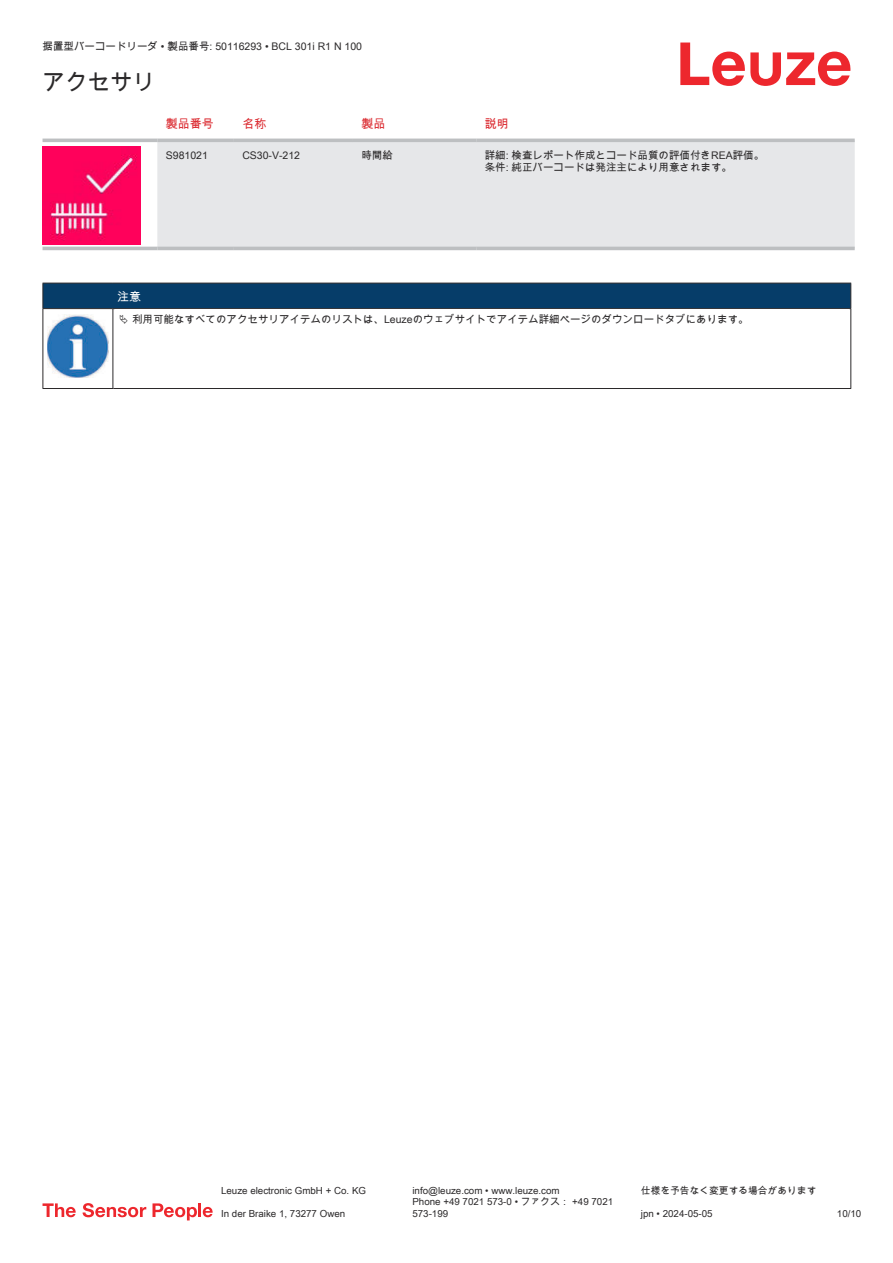
<style>
.page{position:relative;width:893px;height:1263px;background:#fff}
.page>*{position:absolute;margin:0;border:0;box-sizing:border-box;transform-origin:0 0}
.t1{font:22.5px "Arial Unicode MS";color:#2b292a}
.t2{font:12px "Arial Unicode MS";color:#db2a30}
.t3{font:12px "Arial Unicode MS";color:#fff}
.t4{font:10.5px/12.6px "Arial Unicode MS";color:#2b292a}
.t5{font:9.75px/11.7px "Arial Unicode MS";color:#2b292a}
</style>
<div class="page">
<svg style="left:680px;top:43px;width:170px;height:43px"></svg>
<svg style="left:43px;top:138px;width:812px;height:113px"></svg>
<div style="left:157px;top:142px;width:698px;height:105px;background:#e6e7e9"></div>
<hr style="left:43px;top:139px;width:114px;height:3px;background:#bdbfc1">
<hr style="left:157px;top:139px;width:77px;height:3px;background:#bdbfc1">
<hr style="left:234px;top:139px;width:119px;height:3px;background:#bdbfc1">
<hr style="left:353px;top:139px;width:123px;height:3px;background:#bdbfc1">
<hr style="left:476px;top:139px;width:379px;height:3px;background:#bdbfc1">
<hr style="left:43px;top:247px;width:114px;height:3px;background:#bdbfc1">
<hr style="left:157px;top:247px;width:77px;height:3px;background:#bdbfc1">
<hr style="left:234px;top:247px;width:119px;height:3px;background:#bdbfc1">
<hr style="left:353px;top:247px;width:123px;height:3px;background:#bdbfc1">
<hr style="left:476px;top:247px;width:379px;height:3px;background:#bdbfc1">
<img style="left:43px;top:146px;width:97px;height:98px">
<div style="left:43px;top:283px;width:808px;height:26px;background:#063d69"></div>
<hr style="left:113px;top:308px;width:738px;height:1px;background:#2b292a">
<hr style="left:43px;top:309px;width:1px;height:75px;background:#2b292a">
<hr style="left:113px;top:309px;width:1px;height:75px;background:#2b292a">
<hr style="left:850px;top:309px;width:1px;height:75px;background:#2b292a">
<hr style="left:43px;top:388px;width:70px;height:1px;background:#2b292a">
<hr style="left:113px;top:388px;width:738px;height:1px;background:#2b292a">
<img style="left:47px;top:315px;width:61px;height:63px">
<svg style="left:43px;top:1203px;width:33px;height:14px"></svg>
<svg style="left:83px;top:1203px;width:63px;height:14px"></svg>
<svg style="left:153px;top:1203px;width:44px;height:17px"></svg>
<hr style="left:198px;top:1203px;width:3px;height:14px;background:#ed272d">
<svg style="left:203px;top:1207px;width:10px;height:10px"></svg>
<p class="t4" style="left:43px;top:40px;width:321px">据置型バーコードリーダ • 製品番号: 50116293 • BCL 301i R1 N 100</p>
<h1 class="t1" style="left:43px;top:66px;width:114px">アクセサリ</h1>
<p class="t2" style="left:166px;top:115px;width:49px">製品番号</p>
<p class="t2" style="left:242px;top:115px;width:25px">名称</p>
<p class="t2" style="left:361px;top:115px;width:25px">製品</p>
<p class="t2" style="left:485px;top:115px;width:25px">説明</p>
<p class="t4" style="left:166px;top:148px;width:44px">S981021</p>
<p class="t4" style="left:242px;top:148px;width:59px">CS30-V-212</p>
<p class="t4" style="left:361px;top:148px;width:33px">時間給</p>
<p class="t4" style="left:485px;top:148px;width:281px">詳細: 検査レポート作成とコード品質の評価付きREA評価。条件: 純正バーコードは発注主により用意されます。</p>
<p class="t3" style="left:117px;top:288px;width:25px">注意</p>
<p class="t4" style="left:132px;top:313px;width:618px">利用可能なすべてのアクセサリアイテムのリストは、Leuzeのウェブサイトでアイテム詳細ページのダウンロードタブにあります。</p>
<p class="t5" style="left:221px;top:1184px;width:146px">Leuze electronic GmbH + Co. KG</p>
<p class="t5" style="left:412px;top:1184px;width:149px">info@leuze.com • www.leuze.com</p>
<p class="t5" style="left:641px;top:1184px;width:177px">仕様を予告なく変更する場合があります</p>
<p class="t5" style="left:221px;top:1207px;width:126px">In der Braike 1, 73277 Owen</p>
<p class="t5" style="left:412px;top:1196px;width:202px">Phone +49 7021 573-0 • ファクス： +49 7021<br>573-199</p>
<p class="t5" style="left:641px;top:1207px;width:73px">jpn • 2024-05-05</p>
<p class="t5" style="left:837px;top:1207px;width:26px">10/10</p>
</div>
